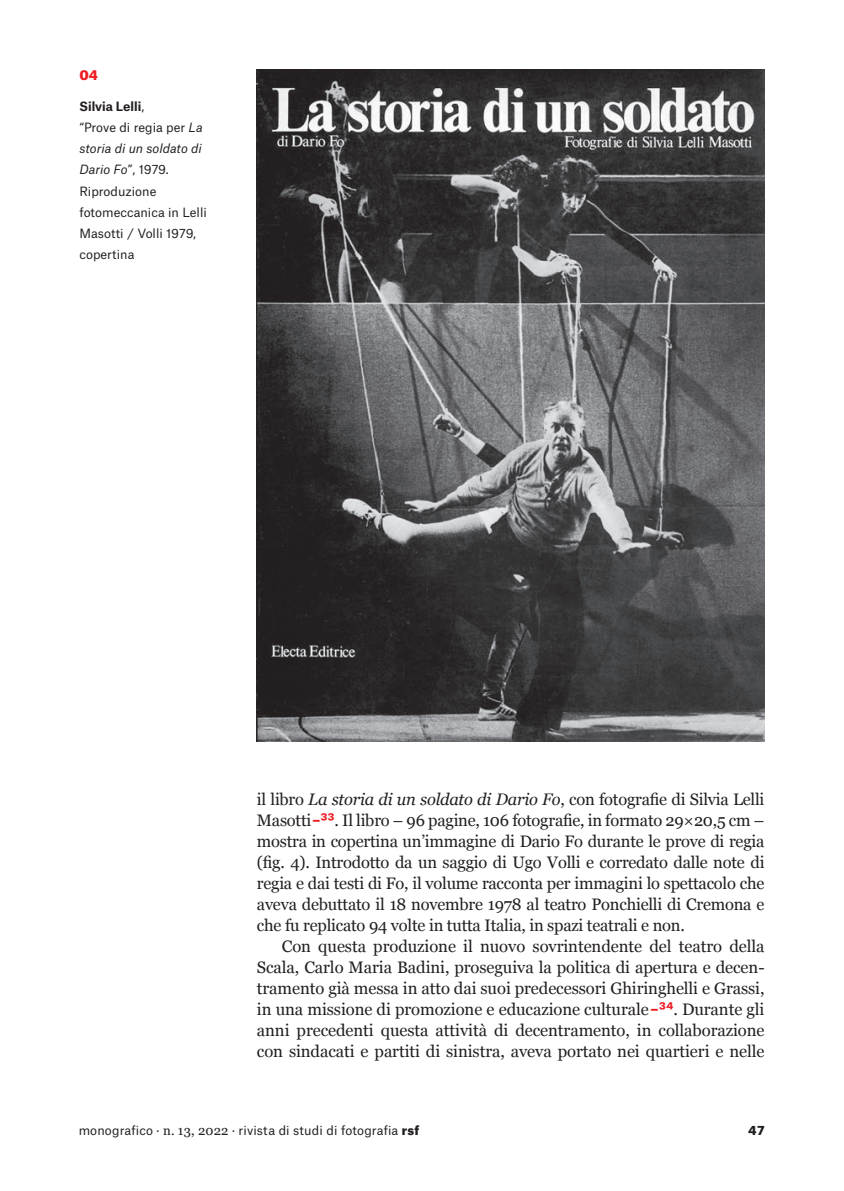
<style>
.page{position:relative;width:844px;height:1191px;background:#fff}
.page>*{position:absolute;margin:0;border:0;box-sizing:border-box;transform-origin:0 0}
.t1{font:16.62px/21px "Georgia";letter-spacing:-.01em;color:#231f20;text-align:justify}
.t2{font:900 13.12px "Atlas Grotesk";color:#ee1d23}
.t3{font:12.25px/21px "Atlas Grotesk";color:#231f20}
.t4{font:900 12.25px "Atlas Grotesk";color:#231f20}
.s1{font-weight:700}
.s2{font-style:italic}
.s3{font-family:"Atlas Grotesk";font-weight:700;color:#ee1d23}
.s4{font-family:"Georgia";font-size:13.12px}
.s5{font-weight:900}
</style>
<div class="page">
<img style="left:257px;top:69px;width:507px;height:672px">
<p class="t2" style="left:79px;top:64px;width:20px">04</p>
<p class="t3" style="left:79px;top:95px;width:129px"><span class="s1">Silvia Lelli</span>,<br>“Prove di regia per <span class="s2">La storia di un soldato di<br>Dario Fo</span>”, 1979.<br>Riproduzione fotomeccanica in Lelli<br>Masotti / Volli 1979, copertina</p>
<p class="t1" style="left:257px;top:788px;width:509px">il libro <span class="s2">La storia di un soldato di Dario Fo</span>, con fotografie di Silvia Lelli Masotti<span class="s3">–33</span>. Il libro – 96 pagine, 106 fotografie, in formato 29×20,5 cm – mostra in copertina un’immagine di Dario Fo durante le prove di regia (fig. 4). Introdotto da un saggio di Ugo Volli e corredato dalle note di regia e dai testi di Fo, il volume racconta per immagini lo spettacolo che aveva debuttato il 18 novembre 1978 al teatro Ponchielli di Cremona e che fu replicato 94 volte in tutta Italia, in spazi teatrali e non.</p>
<p class="t1" style="left:257px;top:935px;width:509px;text-indent:25px">Con questa produzione il nuovo sovrintendente del teatro della Scala, Carlo Maria Badini, proseguiva la politica di apertura e decen&shy;tramento già messa in atto dai suoi predecessori Ghiringhelli e Grassi, in una missione di promozione e educazione culturale<span class="s3">–34</span>. Durante gli anni precedenti questa attività di decentramento, in collaborazione con sindacati e partiti di sinistra, aveva portato nei quartieri e nelle</p>
<p class="t3" style="left:79px;top:1118px;width:342px">monografico · <span class="s4">n. 13, 2022</span> · rivista di studi di fotografia <span class="s5">rsf</span></p>
<p class="t4" style="left:748px;top:1120px;width:18px">47</p>
</div>
